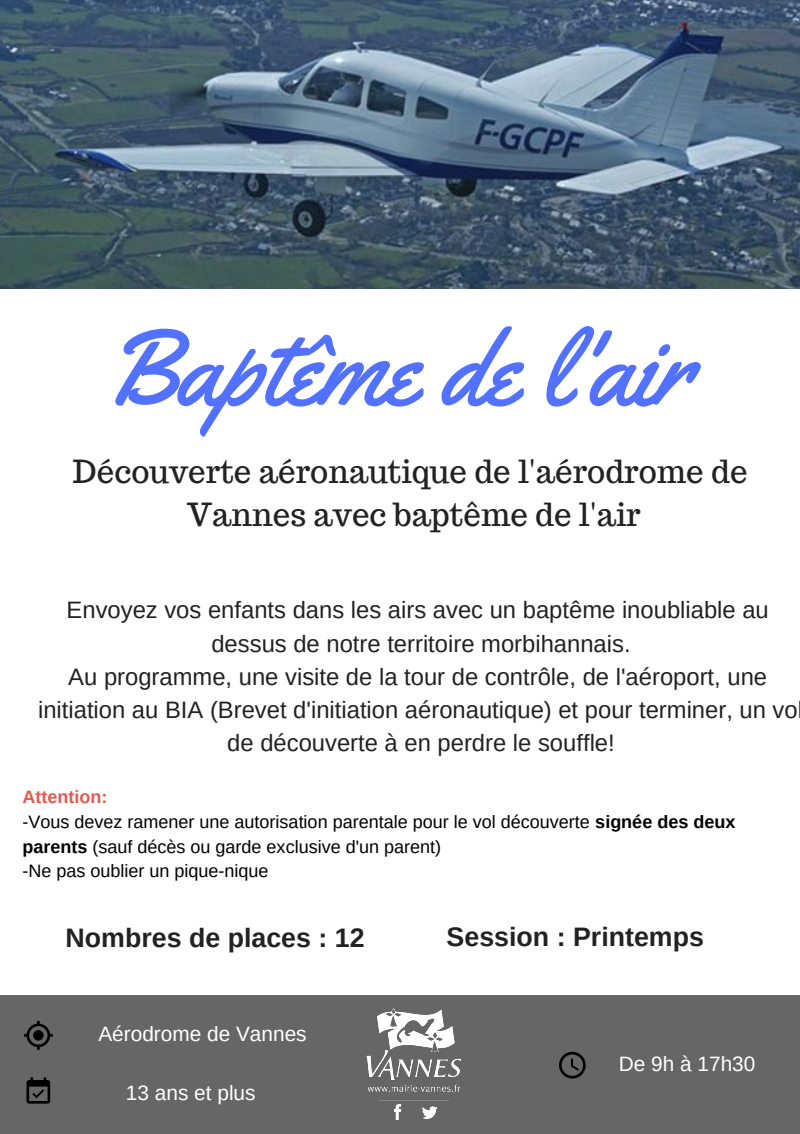
<style>
.page{position:relative;width:800px;height:1134px;background:#fff}
.page>*{position:absolute;margin:0;border:0;box-sizing:border-box;transform-origin:0 0}
.t1{font:107.02px "Yellowtail";color:#5271ff}
.t2{font:31.2px/43.3px "Trocchi";color:#222;text-align:center}
.t3{font:700 26.78px "Arimo";color:#222}
.t4{font:23.77px/33.2px "Arimo";color:#222;text-align:center}
.t5{font:20.77px "Arimo";color:#fff}
.t6{font:18px/24.8px "Arimo";color:#000}
.s1{font-weight:700;color:#e25a50}
.s2{font-weight:700}
</style>
<div class="page">
<img style="left:0;top:0;width:799px;height:288px">
<div style="left:0;top:995px;width:799px;height:139px;background:#666"></div>
<img style="left:366px;top:1008px;width:94px;height:111px">
<svg style="left:24px;top:1021px;width:29px;height:29px"></svg>
<svg style="left:559px;top:1052px;width:26px;height:27px"></svg>
<svg style="left:27px;top:1077px;width:23px;height:27px"></svg>
<h1 class="t1" style="left:104px;top:301px;width:589px">Baptême de l'air</h1>
<h2 class="t2" style="left:73px;top:450px;width:676px">Découverte aéronautique de l'aérodrome de<br>Vannes avec baptême de l'air</h2>
<p class="t4" style="left:38px;top:593px;width:761px">Envoyez vos enfants dans les airs avec un baptême inoubliable au dessus de notre territoire morbihannais.<br>Au programme, une visite de la tour de contrôle, de l'aéroport, une initiation au BIA (Brevet d'initiation aéronautique) et pour terminer, un vo de découverte à en perdre le souffle!</p>
<p class="t6" style="left:22px;top:785px;width:714px"><span class="s1">Attention:<br></span>-Vous devez ramener une autorisation parentale pour le vol découverte <span class="s2">signée des deux parents</span> (sauf décès ou garde exclusive d'un parent)<br>-Ne pas oublier un pique-nique</p>
<p class="t3" style="left:66px;top:923px;width:300px">Nombres de places : 12</p>
<p class="t3" style="left:446px;top:922px;width:259px">Session : Printemps</p>
<p class="t5" style="left:98px;top:1022px;width:210px">Aérodrome de Vannes</p>
<p class="t5" style="left:126px;top:1081px;width:131px">13 ans et plus</p>
<p class="t5" style="left:618px;top:1052px;width:138px">De 9h à 17h30</p>
</div>
